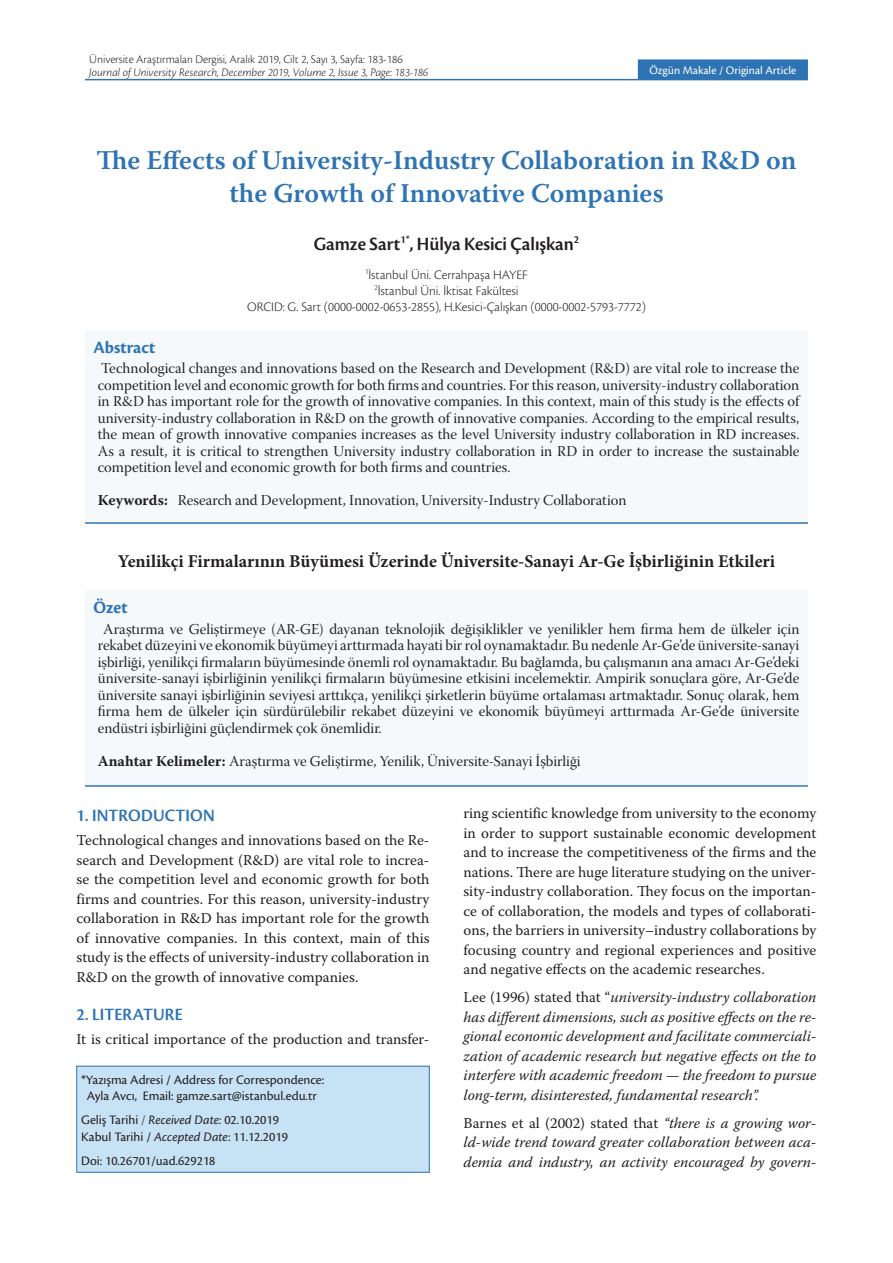
<style>
.page{position:relative;width:893px;height:1263px;background:#fff}
.page>*{position:absolute;margin:0;border:0;box-sizing:border-box;transform-origin:0 0}
.t1{font:600 27px/32.4px "Warnock Pro";color:#2e74b4;text-align:center}
.Yazar{font:19.5px "Cronos Pro Semibold Disp";color:#231f20}
.İngilizceBaşlık{font:700 18px "Minion Pro";color:#231f20}
.SubTitle{font:18px "Cronos Pro Semibold Disp";letter-spacing:.01em;color:#2e74b4}
.Ozet{font:18px "Cronos Pro Bold Disp";letter-spacing:.005em;color:#2e74b4}
.ÖzetMetin{font:15px/16.5px "Warnock Pro Subh";color:#231f20;text-align:justify}
.Metin{font:15px/19.5px "Warnock Pro";color:#231f20;text-align:justify}
.Metin-2{font:italic 15px/19.5px "Warnock Pro";color:#231f20;text-align:justify}
.Adres{font:13.5px/16.2px "Cronos Pro";color:#231f20;text-align:center}
.Adres-2{font:300 13.5px "Cronos Pro";color:#231f20}
.t2{font:italic 300 12px "Cronos Pro";letter-spacing:-.005em;color:#231f20}
.t3{font:300 12px "Cronos Pro";letter-spacing:-.005em;color:#231f20}
.t4{font:12px "Cronos Pro";color:#fff}
.s1{font-family:"Warnock Pro";font-weight:700}
.s2{font-weight:300}
.s3{font-style:italic}
.s4{font-style:normal}
</style>
<div class="page">
<div style="left:85px;top:330px;width:723px;height:193px;background:#f5f9fc"></div>
<hr style="left:85px;top:522px;width:723px;height:2px;background:#2e74b4">
<div style="left:85px;top:591px;width:723px;height:194px;background:#f5f9fc"></div>
<hr style="left:85px;top:785px;width:723px;height:2px;background:#2e74b4">
<div style="left:77px;top:1066px;width:352px;height:106px;background:#c7e2f5"></div>
<div style="left:77px;top:1066px;width:352px;height:106px;border:1px solid #2e74b4"></div>
<div style="left:639px;top:60px;width:168px;height:19px;background:#2e74b4"></div>
<div style="left:638px;top:59px;width:170px;height:21px;border:2px solid #2e74b4"></div>
<hr style="left:85px;top:79px;width:723px;height:1px;background:#2e74b4">
<p class="t3" style="left:89px;top:52px;width:315px">Üniversite Araştırmaları Dergisi, Aralık 2019, Cilt 2, Sayı 3, Sayfa: 183-186</p>
<p class="t2" style="left:89px;top:65px;width:340px">Journal of University Research, December 2019, Volume 2, Issue 3, Page: 183-186</p>
<p class="t4" style="left:649px;top:64px;width:149px">Özgün Makale / Original Article</p>
<p class="t1" style="left:96px;top:144px;width:702px">The Effects of University-Industry Collaboration in R&amp;D on the Growth of Innovative Companies</p>
<p class="Yazar" style="left:314px;top:232px;width:267px">Gamze Sart<sup>1</sup><sup>*</sup>, Hülya Kesici Çalışkan<sup>2</sup></p>
<p class="Adres-2" style="left:365px;top:267px;width:164px"><sup>1</sup>İstanbul Üni. Cerrahpaşa HAYEF</p>
<p class="Adres-2" style="left:374px;top:283px;width:146px"><sup>2</sup>İstanbul Üni. İktisat Fakültesi</p>
<p class="Adres-2" style="left:247px;top:299px;width:400px">ORCID: G. Sart (0000-0002-0653-2855), H.Kesici-Çalışkan (0000-0002-5793-7772)</p>
<p class="Ozet" style="left:94px;top:337px;width:63px">Abstract</p>
<p class="ÖzetMetin" style="left:98px;top:362px;width:703px">Technological changes and innovations based on the Research and Development (R&amp;D) are vital role to increase the competition level and economic growth for both firms and countries. For this reason, university-industry collaboration in R&amp;D has important role for the growth of innovative companies. In this context, main of this study is the effects of university-industry collaboration in R&amp;D on the growth of innovative companies. According to the empirical results, the mean of growth innovative companies increases as the level University industry collaboration in RD increases.<br>As a result, it is critical to strengthen University industry collaboration in RD in order to increase the sustainable competition level and economic growth for both firms and countries.</p>
<p class="ÖzetMetin" style="left:98px;top:494px;width:530px"><span class="s1">Keywords:</span> Research and Development, Innovation, University-Industry Collaboration</p>
<p class="İngilizceBaşlık" style="left:118px;top:548px;width:659px">Yenilikçi Firmalarının Büyümesi Üzerinde Üniversite-Sanayi Ar-Ge İşbirliğinin Etkileri</p>
<p class="Ozet" style="left:94px;top:597px;width:36px">Özet</p>
<p class="ÖzetMetin" style="left:98px;top:623px;width:703px;text-indent:5px">Araştırma ve Geliştirmeye (AR-GE) dayanan teknolojik değişiklikler ve yenilikler hem firma hem de ülkeler için rekabet düzeyini ve ekonomik büyümeyi arttırmada hayati bir rol oynamaktadır. Bu nedenle Ar-Ge’de üniversite-sanayi işbirliği, yenilikçi firmaların büyümesinde önemli rol oynamaktadır. Bu bağlamda, bu çalışmanın ana amacı Ar-Ge’deki üniversite-sanayi işbirliğinin yenilikçi firmaların büyümesine etkisini incelemektir. Ampirik sonuçlara göre, Ar-Ge’de üniversite sanayi işbirliğinin seviyesi arttıkça, yenilikçi şirketlerin büyüme ortalaması artmaktadır. Sonuç olarak, hem firma hem de ülkeler için sürdürülebilir rekabet düzeyini ve ekonomik büyümeyi arttırmada Ar-Ge’de üniversite endüstri işbirliğini güçlendirmek çok önemlidir.</p>
<p class="ÖzetMetin" style="left:98px;top:755px;width:484px"><span class="s1">Anahtar Kelimeler:</span> Araştırma ve Geliştirme, Yenilik, Üniversite-Sanayi İşbirliği</p>
<p class="SubTitle" style="left:77px;top:805px;width:140px">1. INTRODUCTION</p>
<p class="Metin" style="left:77px;top:830px;width:354px">Technological changes and innovations based on the Re&shy;search and Development (R&amp;D) are vital role to increa&shy;se the competition level and economic growth for both firms and countries. For this reason, university-industry collaboration in R&amp;D has important role for the growth of innovative companies. In this context, main of this study is the effects of university-industry collaboration in R&amp;D on the growth of innovative companies.</p>
<p class="SubTitle" style="left:77px;top:1004px;width:108px">2. LITERATURE</p>
<p class="Metin" style="left:77px;top:1029px;width:354px">It is critical importance of the production and transfer-</p>
<p class="Adres" style="left:81px;top:1071px;width:244px">*Yazışma Adresi / Address for Correspondence:<br>Ayla Avcı, Email: gamze.sart@istanbul.edu.tr</p>
<p class="Adres" style="left:81px;top:1112px;width:199px">Geliş Tarihi <span class="s2">/</span> <span class="s3">Received Date:</span> 02.10.2019</p>
<p class="Adres" style="left:81px;top:1128px;width:208px">Kabul Tarihi / <span class="s3">Accepted Date</span>: 11.12.2019</p>
<p class="Adres" style="left:81px;top:1153px;width:136px">Doi: 10.26701/uad.629218</p>
<p class="Metin" style="left:463px;top:803px;width:354px">ring scientific knowledge from university to the economy in order to support sustainable economic development and to increase the competitiveness of the firms and the nations. There are huge literature studying on the univer&shy;sity-industry collaboration. They focus on the importan&shy;ce of collaboration, the models and types of collaborati&shy;ons, the barriers in university–industry collaborations by focusing country and regional experiences and positive and negative effects on the academic researches.</p>
<p class="Metin-2" style="left:463px;top:987px;width:354px"><span class="s4">Lee (1996) stated that “</span>university-industry collaboration has different dimensions, such as positive effects on the re&shy;gional economic development and facilitate commerciali&shy;zation of academic research but negative effects on the to interfere with academic freedom — the freedom to pursue long-term, disinterested, fundamental research”.</p>
<p class="Metin-2" style="left:463px;top:1113px;width:354px"><span class="s4">Barnes et al (2002) stated that</span> “there is a growing wor&shy;ld-wide trend toward greater collaboration between aca&shy;demia and industry, an activity encouraged by govern-</p>
</div>
